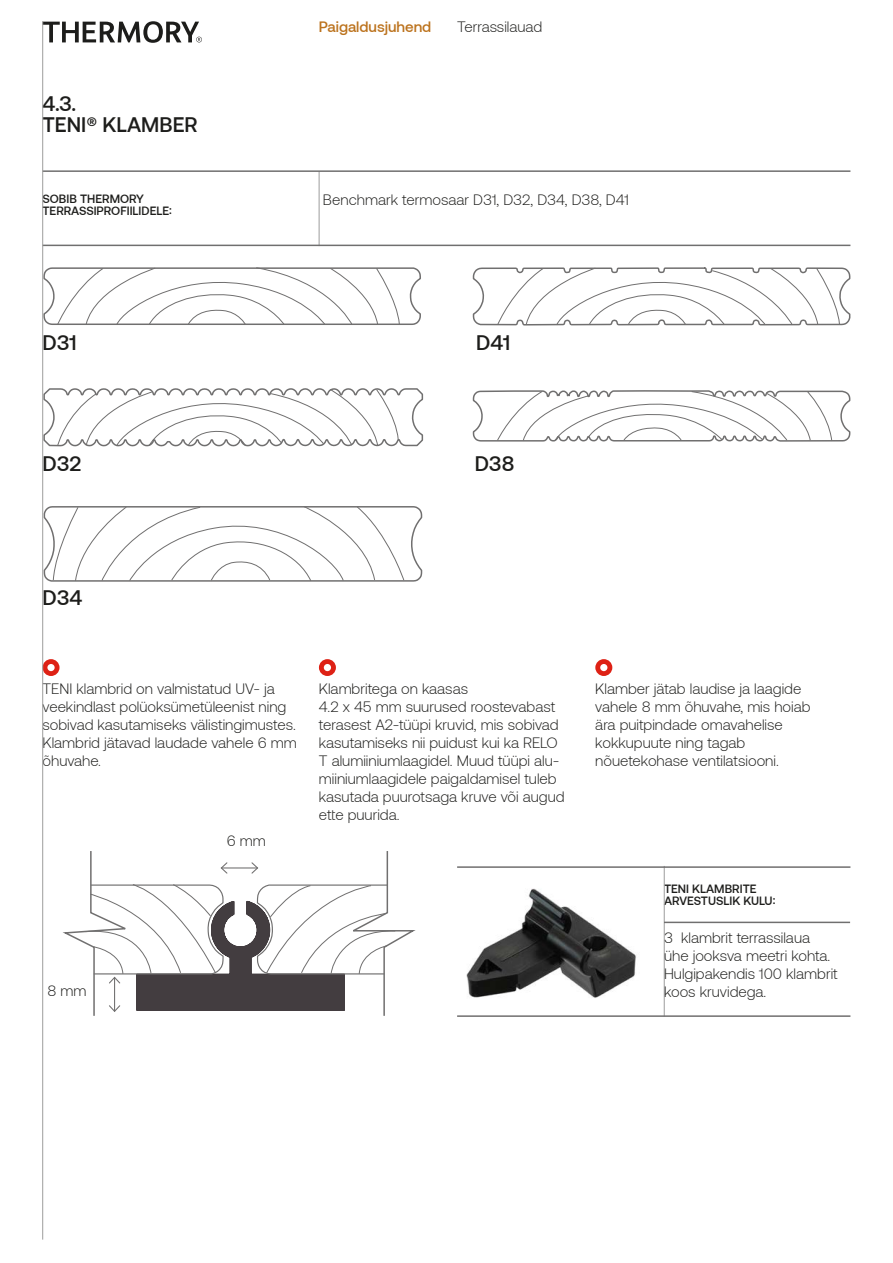
<style>
.page{position:relative;width:893px;height:1263px;background:#fff}
.page>*{position:absolute;margin:0;border:0;box-sizing:border-box;transform-origin:0 0}
.t1{font:500 21px/21px "Aeonik";color:#1d1d1b}
.t2{font:300 15px/18px "Aeonik";color:#1d1d1b}
.t3{font:500 15px "Aeonik";color:#bc731e}
.t4{font:500 12px/12px "Aeonik";color:#1d1d1b}
</style>
<div class="page">
<svg style="left:43px;top:659px;width:17px;height:17px"></svg>
<svg style="left:319px;top:659px;width:6px;height:17px"></svg>
<svg style="left:43px;top:21px;width:159px;height:22px"></svg>
<svg style="left:325px;top:390px;width:526px;height:627px"></svg>
<hr style="left:664px;top:866px;width:1px;height:150px;background:#9d9d9c">
<hr style="left:319px;top:171px;width:1px;height:75px;background:#9d9d9c">
<hr style="left:664px;top:922px;width:186px;height:1px;background:#706f6f">
<hr style="left:457px;top:866px;width:393px;height:2px;background:#706f6f">
<hr style="left:43px;top:170px;width:807px;height:2px;background:#706f6f">
<hr style="left:43px;top:245px;width:807px;height:1px;background:#706f6f">
<hr style="left:457px;top:1015px;width:393px;height:2px;background:#706f6f">
<hr style="left:42px;top:21px;width:1px;height:1218px;background:#9d9d9c">
<svg style="left:63px;top:849px;width:355px;height:168px"></svg>
<svg style="left:42px;top:266px;width:379px;height:60px"></svg>
<svg style="left:43px;top:387px;width:381px;height:60px"></svg>
<svg style="left:43px;top:505px;width:380px;height:77px"></svg>
<svg style="left:472px;top:267px;width:379px;height:59px"></svg>
<svg style="left:497px;top:390px;width:336px;height:52px"></svg>
<h1 class="t1" style="left:43px;top:95px;width:157px">4.3.<br>TENI® KLAMBER</h1>
<p class="t3" style="left:319px;top:21px;width:114px">Paigaldusjuhend</p>
<p class="t2" style="left:457px;top:19px;width:87px">Terrassilauad</p>
<p class="t4" style="left:43px;top:194px;width:103px">SOBIB THERMORY</p>
<p class="t2" style="left:323px;top:191px;width:308px">Benchmark termosaar D31, D32, D34, D38, D41</p>
<p class="t4" style="left:43px;top:205px;width:131px">TERRASSIPROFIILIDELE:</p>
<h1 class="t1" style="left:43px;top:334px;width:36px">D31</h1>
<h1 class="t1" style="left:476px;top:334px;width:35px">D41</h1>
<h1 class="t1" style="left:43px;top:455px;width:40px">D32</h1>
<h1 class="t1" style="left:475px;top:455px;width:41px">D38</h1>
<h1 class="t1" style="left:43px;top:589px;width:41px">D34</h1>
<p class="t2" style="left:43px;top:681px;width:256px">TENI klambrid on valmistatud UV- ja veekindlast polüoksümetüleenist ning sobivad kasutamiseks välistingimustes.<br>Klambrid jätavad laudade vahele 6 mm õhuvahe.</p>
<p class="t2" style="left:319px;top:681px;width:247px">Klambritega on kaasas<br>4.2 x 45 mm suurused roostevabast terasest A2-tüüpi kruvid, mis sobivad kasutamiseks nii puidust kui ka RELO<br>T alumiiniumlaagidel. Muud tüüpi alu&shy;miiniumlaagidele paigaldamisel tuleb kasutada puurotsaga kruve või augud ette puurida.</p>
<p class="t2" style="left:595px;top:681px;width:217px">Klamber jätab laudise ja laagide vahele 8 mm õhuvahe, mis hoiab ära puitpindade omavahelise kokkupuute ning tagab nõuetekohase ventilatsiooni.</p>
<p class="t2" style="left:48px;top:983px;width:40px">8 mm</p>
<p class="t2" style="left:227px;top:833px;width:41px">6 mm</p>
<p class="t4" style="left:664px;top:884px;width:113px">TENI KLAMBRITE<br>ARVESTUSLIK KULU:</p>
<p class="t2" style="left:664px;top:930px;width:175px">3 klambrit terrassilaua ühe jooksva meetri kohta.<br>Hulgipakendis 100 klambrit koos kruvidega.</p>
</div>
